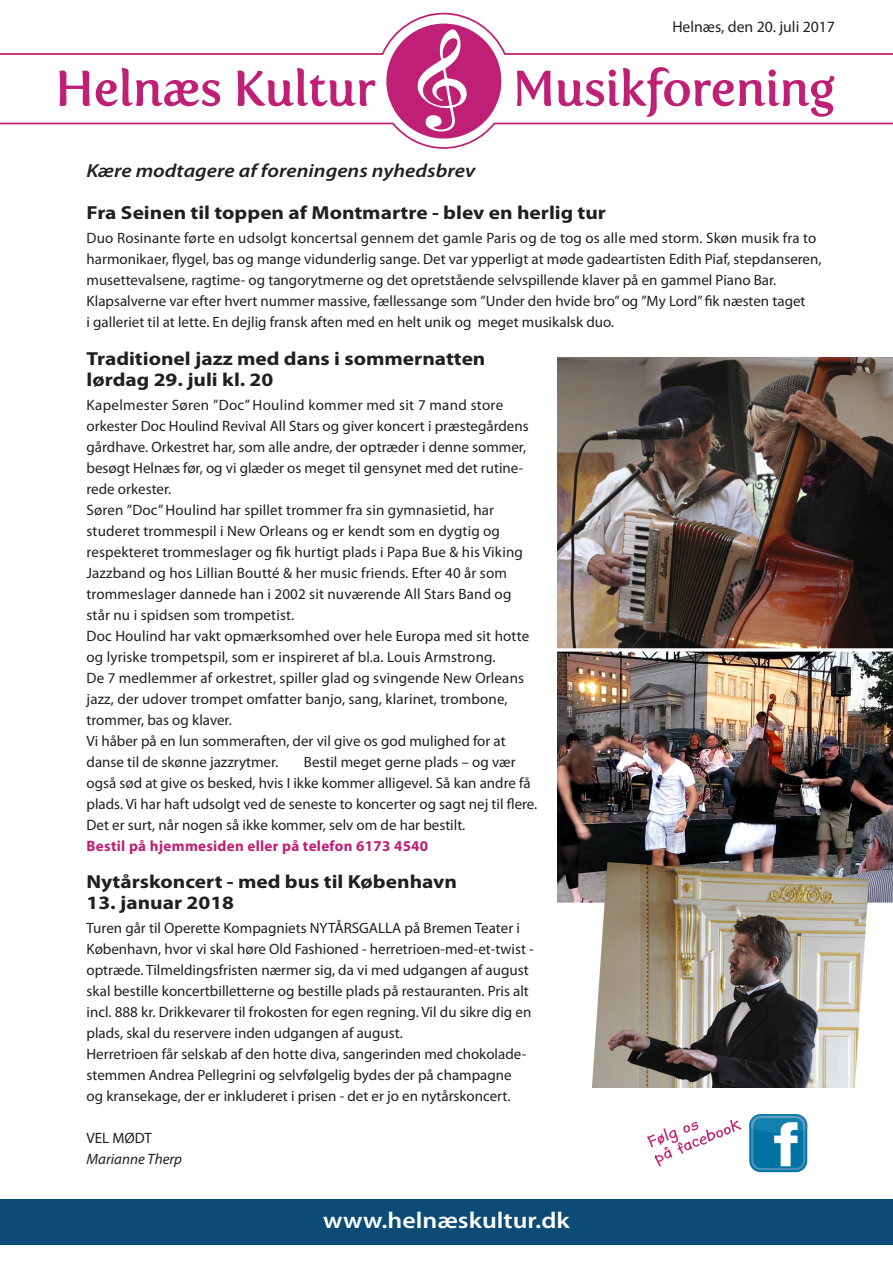
<style>
.page{position:relative;width:893px;height:1263px;background:#fff}
.page>*{position:absolute;margin:0;border:0;box-sizing:border-box;transform-origin:0 0}
.t1{font:600 22.95px "Myriad Pro";color:#fff;scale:1.13 1}
.t2{font:700 18.9px/21px "Myriad Pro";color:#231f20;scale:1.13 1}
.t3{font:italic 600 18.9px "Myriad Pro";color:#231f20;scale:1.13 1}
.t4{font:15.75px "Myriad Pro";color:#231f20}
.t5{font:15px/21px "Myriad Pro";color:#231f20}
.t6{font:700 15px "Myriad Pro";letter-spacing:.02em;color:#bf1f75}
.t7{font:italic 15px "Myriad Pro";color:#231f20}
</style>
<div class="page">
<img style="left:557px;top:357px;width:336px;height:730px">
<svg style="left:0;top:12px;width:893px;height:137px"></svg>
<div style="left:0;top:1199px;width:893px;height:45px;background:#0c4b76"></div>
<svg style="left:647px;top:1120px;width:94px;height:46px"></svg>
<svg style="left:749px;top:1114px;width:58px;height:58px"></svg>
<svg style="left:749px;top:1114px;width:58px;height:56px"></svg>
<p class="t4" style="left:672px;top:17px;width:164px">Helnæs, den 20. juli 2017</p>
<p class="t3" style="left:87px;top:159px;width:346px">Kære modtagere af foreningens nyhedsbrev</p>
<p class="t2" style="left:87px;top:202px;width:461px">Fra Seinen til toppen af Montmartre - blev en herlig tur</p>
<p class="t5" style="left:87px;top:227px;width:736px">Duo Rosinante førte en udsolgt koncertsal gennem det gamle Paris og de tog os alle med storm. Skøn musik fra to harmonikaer, flygel, bas og mange vidunderlig sange. Det var ypperligt at møde gadeartisten Edith Piaf, stepdanseren, musettevalsene, ragtime- og tangorytmerne og det opretstående selvspillende klaver på en gammel Piano Bar.<br>Klapsalverne var efter hvert nummer massive, fællessange som ”Under den hvide bro” og ”My Lord” fik næsten taget<br>i galleriet til at lette. En dejlig fransk aften med en helt unik og meget musikalsk duo.</p>
<p class="t2" style="left:87px;top:347px;width:355px">Traditionel jazz med dans i sommernatten lørdag 29. juli kl. 20</p>
<p class="t5" style="left:87px;top:394px;width:444px">Kapelmester Søren ”Doc” Houlind kommer med sit 7 mand store orkester Doc Houlind Revival All Stars og giver koncert i præstegårdens gårdhave. Orkestret har, som alle andre, der optræder i denne sommer, besøgt Helnæs før, og vi glæder os meget til gensynet med det rutine&shy;rede orkester.<br>Søren ”Doc” Houlind har spillet trommer fra sin gymnasietid, har studeret trommespil i New Orleans og er kendt som en dygtig og respekteret trommeslager og fik hurtigt plads i Papa Bue &amp; his Viking Jazzband og hos Lillian Boutté &amp; her music friends. Efter 40 år som trommeslager dannede han i 2002 sit nuværende All Stars Band og står nu i spidsen som trompetist.<br>Doc Houlind har vakt opmærksomhed over hele Europa med sit hotte og lyriske trompetspil, som er inspireret af bl.a. Louis Armstrong.<br>De 7 medlemmer af orkestret, spiller glad og svingende New Orleans jazz, der udover trompet omfatter banjo, sang, klarinet, trombone, trommer, bas og klaver.<br>Vi håber på en lun sommeraften, der vil give os god mulighed for at danse til de skønne jazzrytmer.</p>
<p class="t5" style="left:87px;top:751px;width:452px;text-indent:217px">Bestil meget gerne plads – og vær også sød at give os besked, hvis I ikke kommer alligevel. Så kan andre få plads. Vi har haft udsolgt ved de seneste to koncerter og sagt nej til flere.<br>Det er surt, når nogen så ikke kommer, selv om de har bestilt.</p>
<p class="t6" style="left:87px;top:836px;width:343px">Bestil på hjemmesiden eller på telefon 6173 4540</p>
<p class="t2" style="left:87px;top:871px;width:329px">Nytårskoncert - med bus til København</p>
<p class="t2" style="left:87px;top:892px;width:132px">13. januar 2018</p>
<p class="t5" style="left:87px;top:917px;width:449px">Turen går til Operette Kompagniets NYTÅRSGALLA på Bremen Teater i København, hvor vi skal høre Old Fashioned - herretrioen-med-et-twist - optræde. Tilmeldingsfristen nærmer sig, da vi med udgangen af august skal bestille koncertbilletterne og bestille plads på restauranten. Pris alt incl. 888 kr. Drikkevarer til frokosten for egen regning. Vil du sikre dig en plads, skal du reservere inden udgangen af august.<br>Herretrioen får selskab af den hotte diva, sangerinden med chokolade&shy;stemmen Andrea Pellegrini og selvfølgelig bydes der på champagne<br>og kransekage, der er inkluderet i prisen - det er jo en nytårskoncert.</p>
<p class="t5" style="left:87px;top:1127px;width:67px">VEL MØDT</p>
<p class="t7" style="left:87px;top:1150px;width:97px">Marianne Therp</p>
<h1 class="t1" style="left:323px;top:1206px;width:220px">www.helnæskultur.dk</h1>
</div>
